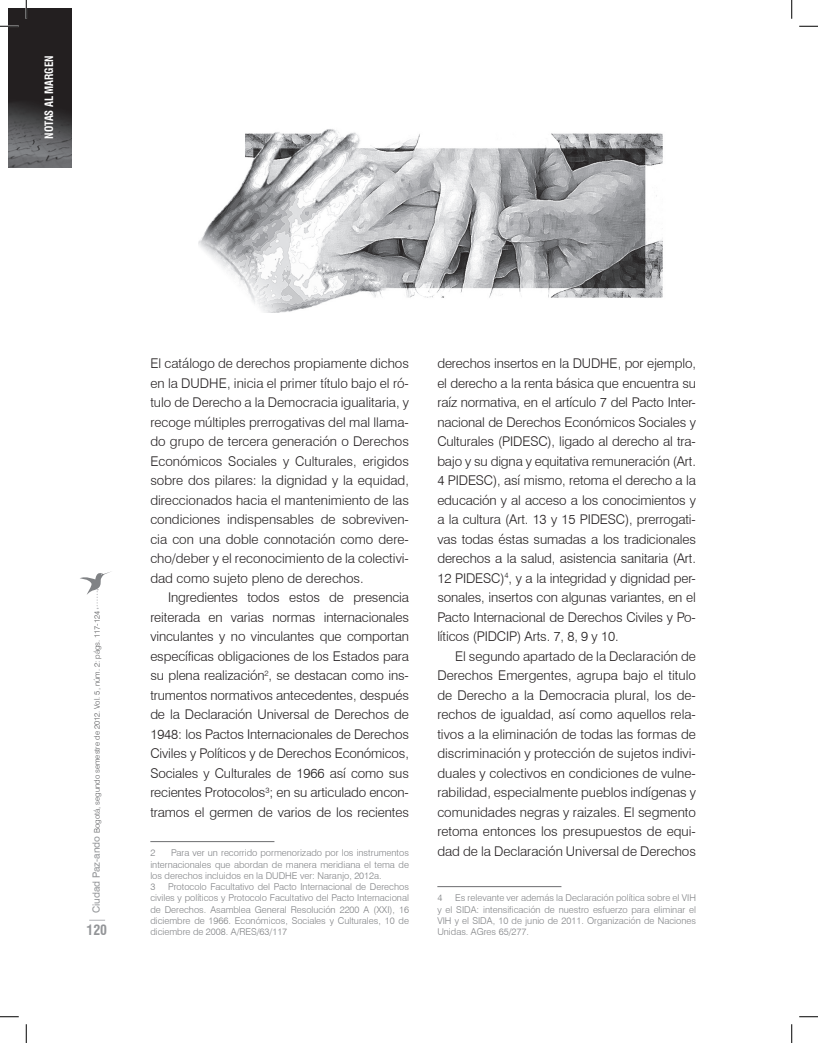
<style>
.page{position:relative;width:818px;height:1043px;background:#fff}
.page>*{position:absolute;margin:0;border:0;box-sizing:border-box;transform-origin:0 0}
.t1{font:700 condensed 13.75px "Swiss 721 BT";color:#939598}
.t2{font:300 13.38px/19.5px "Swiss 721 BT";letter-spacing:-.005em;color:#231f20;text-align:justify}
.t3{font:700 condensed 11.25px "Swiss 721 BT";letter-spacing:-.01em;color:#fff;scale:.96 1}
.t4{font:300 9.38px/11.2px "Swiss 721 BT";color:#808285;text-align:justify}
.t5{font:300 7.75px "Swiss 721 BT";color:#57585a}
.s1{font-weight:400;font-size:10px;color:#939598}
</style>
<div class="page">
<img style="left:9px;top:9px;width:62px;height:159px">
<svg style="left:89px;top:919px;width:16px;height:1px"></svg>
<svg style="left:80px;top:571px;width:31px;height:38px"></svg>
<hr style="left:150px;top:841px;width:124px;height:1px;background:#6c6d70">
<hr style="left:437px;top:886px;width:124px;height:1px;background:#6c6d70">
<img style="left:198px;top:129px;width:465px;height:183px">
<svg style="left:0;top:25px;width:19px;height:2px"></svg>
<svg style="left:799px;top:25px;width:19px;height:2px"></svg>
<svg style="left:0;top:1016px;width:19px;height:1px"></svg>
<svg style="left:799px;top:1016px;width:19px;height:1px"></svg>
<svg style="left:25px;top:0;width:2px;height:19px"></svg>
<svg style="left:25px;top:1024px;width:2px;height:18px"></svg>
<svg style="left:791px;top:0;width:1px;height:19px"></svg>
<svg style="left:791px;top:1024px;width:1px;height:18px"></svg>
<p class="t3" style="left:42px;top:138px;width:88px;rotate:-90deg">NOTAS AL MARGEN</p>
<p class="t5" style="left:92px;top:913px;width:304px;rotate:-90deg"><span class="s1">Ciudad Paz-ando</span> Bogotá, segundo semestre de 2012. Vol. 5, núm. 2: págs. 117-124</p>
<p class="t1" style="left:87px;top:921px;width:22px">120</p>
<p class="t2" style="left:150px;top:354px;width:260px">El catálogo de derechos propiamente dichos en la DUDHE, inicia el primer título bajo el ró&shy;tulo de Derecho a la Democracia igualitaria, y recoge múltiples prerrogativas del mal llama&shy;do grupo de tercera generación o Derechos Económicos Sociales y Culturales, erigidos sobre dos pilares: la dignidad y la equidad, direccionados hacia el mantenimiento de las condiciones indispensables de sobreviven&shy;cia con una doble connotación como dere&shy;cho/deber y el reconocimiento de la colectivi&shy;dad como sujeto pleno de derechos.</p>
<p class="t2" style="left:150px;top:587px;width:260px;text-indent:18px">Ingredientes todos estos de presencia reiterada en varias normas internacionales vinculantes y no vinculantes que comportan específicas obligaciones de los Estados para su plena realización<sup>2</sup>, se destacan como ins&shy;trumentos normativos antecedentes, después de la Declaración Universal de Derechos de 1948: los Pactos Internacionales de Derechos Civiles y Políticos y de Derechos Económicos, Sociales y Culturales de 1966 así como sus recientes Protocolos<sup>3</sup>; en su articulado encon&shy;tramos el germen de varios de los recientes</p>
<p class="t4" style="left:150px;top:847px;width:6px">2</p>
<p class="t4" style="left:150px;top:847px;width:260px;text-align:left;text-indent:21px">Para ver un recorrido pormenorizado por los instrumentos internacionales que abordan de manera meridiana el tema de los derechos incluidos en la DUDHE ver: Naranjo, 2012a.<br>3</p>
<p class="t4" style="left:150px;top:881px;width:260px;text-indent:18px">Protocolo Facultativo del Pacto Internacional de Derechos civiles y políticos y Protocolo Facultativo del Pacto Internacional de Derechos. Asamblea General Resolución 2200 A (XXI), 16 diciembre de 1966. Económicos, Sociales y Culturales, 10 de diciembre de 2008. A/RES/63/117</p>
<p class="t2" style="left:437px;top:354px;width:260px">derechos insertos en la DUDHE, por ejemplo, el derecho a la renta básica que encuentra su raíz normativa, en el artículo 7 del Pacto Inter&shy;nacional de Derechos Económicos Sociales y Culturales (PIDESC), ligado al derecho al tra&shy;bajo y su digna y equitativa remuneración (Art.<br>4 PIDESC), así mismo, retoma el derecho a la educación y al acceso a los conocimientos y a la cultura (Art. 13 y 15 PIDESC), prerrogati&shy;vas todas éstas sumadas a los tradicionales derechos a la salud, asistencia sanitaria (Art.<br>12 PIDESC)<sup>4</sup>, y a la integridad y dignidad per&shy;sonales, insertos con algunas variantes, en el Pacto Internacional de Derechos Civiles y Po&shy;líticos (PIDCIP) Arts. 7, 8, 9 y 10.</p>
<p class="t2" style="left:437px;top:646px;width:260px;text-indent:18px">El segundo apartado de la Declaración de Derechos Emergentes, agrupa bajo el titulo de Derecho a la Democracia plural, los de&shy;rechos de igualdad, así como aquellos rela&shy;tivos a la eliminación de todas las formas de discriminación y protección de sujetos indivi&shy;duales y colectivos en condiciones de vulne&shy;rabilidad, especialmente pueblos indígenas y comunidades negras y raizales. El segmento retoma entonces los presupuestos de equi&shy;dad de la Declaración Universal de Derechos</p>
<p class="t4" style="left:437px;top:892px;width:6px">4</p>
<p class="t4" style="left:437px;top:892px;width:260px;text-indent:18px">Es relevante ver además la Declaración política sobre el VIH y el SIDA: intensificación de nuestro esfuerzo para eliminar el VIH y el SIDA, 10 de junio de 2011. Organización de Naciones Unidas. AGres 65/277.</p>
</div>
